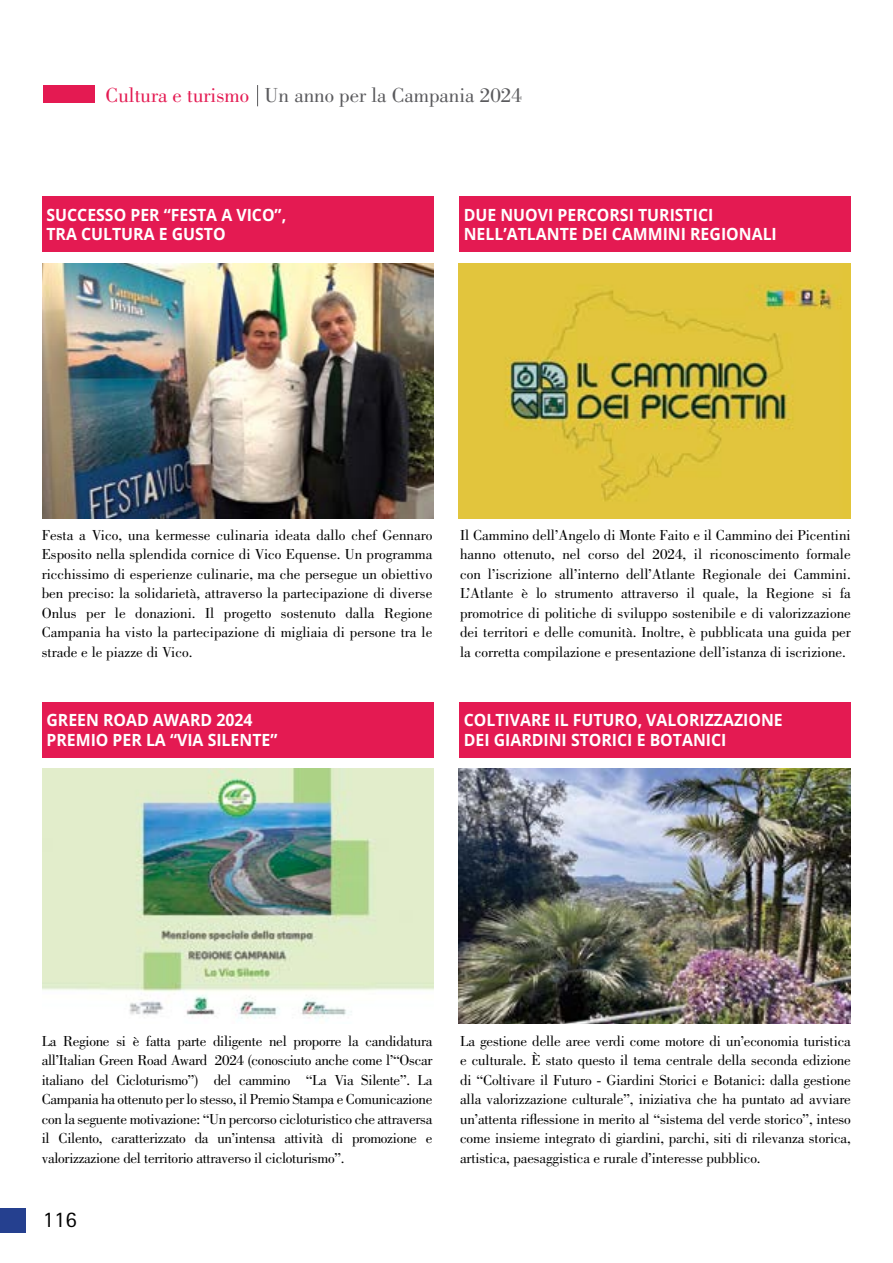
<style>
.page{position:relative;width:893px;height:1263px;background:#fff}
.page>*{position:absolute;margin:0;border:0;box-sizing:border-box;transform-origin:0 0}
.t1{font:22.5px "Rotis Sans Serif";color:#000}
.t2{font:21px "Bodoni Std";color:#5a5a5d}
.t3{font:700 16.8px/19.5px "Open Sans";color:#fff;scale:.94 1}
.t4{font:15px/19.5px "Bodoni Std";letter-spacing:-.01em;color:#000;text-align:justify}
.s1{color:#e41a52}
</style>
<div class="page">
<div style="left:42px;top:197px;width:391px;height:55px;background:#e41a52"></div>
<div style="left:459px;top:197px;width:391px;height:55px;background:#e41a52"></div>
<div style="left:42px;top:702px;width:391px;height:55px;background:#e41a52"></div>
<div style="left:459px;top:702px;width:391px;height:55px;background:#e41a52"></div>
<img style="left:42px;top:263px;width:391px;height:255px">
<img style="left:459px;top:263px;width:391px;height:255px">
<img style="left:42px;top:769px;width:391px;height:250px">
<img style="left:459px;top:769px;width:391px;height:255px">
<div style="left:43px;top:85px;width:51px;height:17px;background:#e41a52"></div>
<svg style="left:257px;top:85px;width:1px;height:21px"></svg>
<div style="left:0;top:1209px;width:26px;height:24px;background:#25408f"></div>
<h2 class="t2" style="left:106px;top:83px;width:418px"><span class="s1">Cultura e turismo</span> Un anno per la Campania 2024</h2>
<p class="t3" style="left:46px;top:204px;width:257px">SUCCESSO PER “FESTA A VICO”,<br>TRA CULTURA E GUSTO</p>
<p class="t3" style="left:464px;top:204px;width:335px">DUE NUOVI PERCORSI TURISTICI<br>NELL’ATLANTE DEI CAMMINI REGIONALI</p>
<p class="t4" style="left:42px;top:525px;width:392px">Festa a Vico, una kermesse culinaria ideata dallo chef Gennaro Esposito nella splendida cornice di Vico Equense. Un programma ricchissimo di esperienze culinarie, ma che persegue un obiettivo ben preciso: la solidarietà, attraverso la partecipazione di diverse Onlus per le donazioni. Il progetto sostenuto dalla Regione Campania ha visto la partecipazione di migliaia di persone tra le strade e le piazze di Vico.</p>
<p class="t4" style="left:460px;top:525px;width:392px">Il Cammino dell’Angelo di Monte Faito e il Cammino dei Picentini hanno ottenuto, nel corso del 2024, il riconoscimento formale con l’iscrizione all’interno dell’Atlante Regionale dei Cammini.<br>L’Atlante è lo strumento attraverso il quale, la Regione si fa promotrice di politiche di sviluppo sostenibile e di valorizzazione dei territori e delle comunità. Inoltre, è pubblicata una guida per la corretta compilazione e presentazione dell’istanza di iscrizione.</p>
<p class="t3" style="left:46px;top:710px;width:247px">GREEN ROAD AWARD 2024<br>PREMIO PER LA “VIA SILENTE”</p>
<p class="t3" style="left:464px;top:710px;width:341px">COLTIVARE IL FUTURO, VALORIZZAZIONE<br>DEI GIARDINI STORICI E BOTANICI</p>
<p class="t4" style="left:42px;top:1031px;width:392px">La Regione si è fatta parte diligente nel proporre la candidatura all’Italian Green Road Award 2024 (conosciuto anche come l’“Oscar italiano del Cicloturismo”) del cammino “La Via Silente”. La Campania ha ottenuto per lo stesso, il Premio Stampa e Comunicazione con la seguente motivazione: “Un percorso cicloturistico che attraversa il Cilento, caratterizzato da un’intensa attività di promozione e valorizzazione del territorio attraverso il cicloturismo”.</p>
<p class="t4" style="left:460px;top:1031px;width:392px">La gestione delle aree verdi come motore di un’economia turistica e culturale. È stato questo il tema centrale della seconda edizione di “Coltivare il Futuro - Giardini Storici e Botanici: dalla gestione alla valorizzazione culturale”, iniziativa che ha puntato ad avviare un’attenta riflessione in merito al “sistema del verde storico”, inteso come insieme integrato di giardini, parchi, siti di rilevanza storica, artistica, paesaggistica e rurale d’interesse pubblico.</p>
<h1 class="t1" style="left:43px;top:1206px;width:35px">116</h1>
</div>
